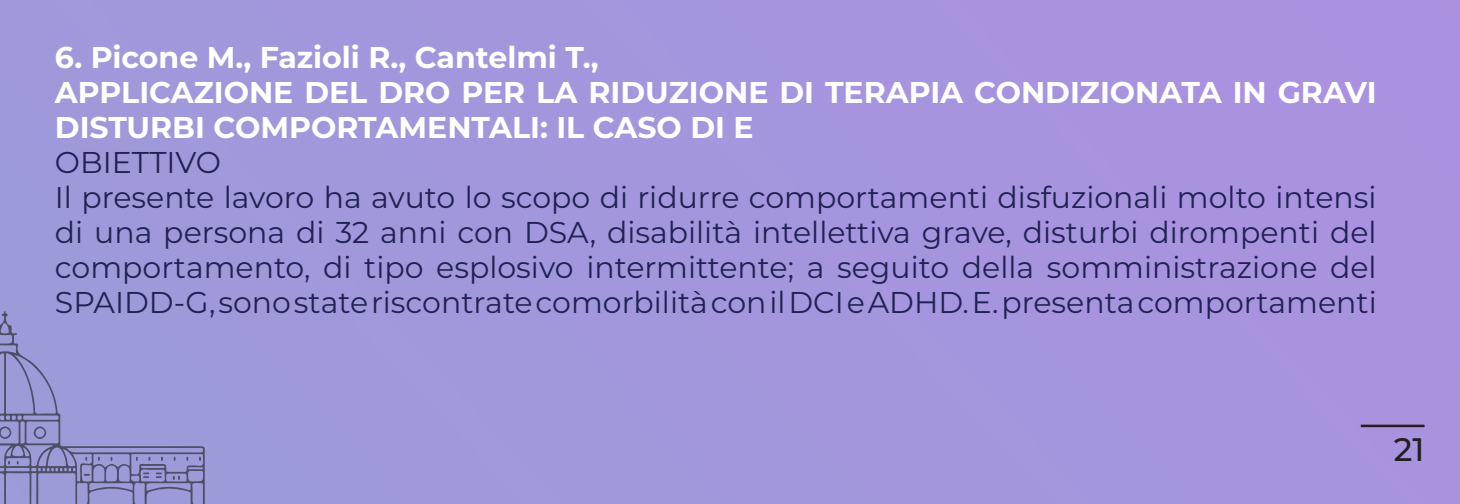
<style>
.page{position:relative;width:1460px;height:504px;background:#fff}
.page>*{position:absolute;margin:0;border:0;box-sizing:border-box;transform-origin:0 0}
.t1{font:500 32.5px "Montserrat";color:#231f20}
.t2{font:30px/35px "Montserrat";color:#212254;text-align:justify}
.t3{font:700 30px/35px "Montserrat";color:#fff}
</style>
<div class="page">
<div style="left:0;top:0;width:1460px;height:503px;background:#a496dd"></div>
<svg style="left:0;top:310px;width:205px;height:193px;background:#9492cd"></svg>
<hr style="left:1361px;top:424px;width:63px;height:2px;background:#231f20">
<p class="t3" style="left:55px;top:38px;width:545px">6. Picone M., Fazioli R., Cantelmi T.,</p>
<p class="t3" style="left:55px;top:73px;width:1323px">APPLICAZIONE DEL DRO PER LA RIDUZIONE DI TERAPIA CONDIZIONATA IN GRAVI<br>DISTURBI COMPORTAMENTALI: IL CASO DI E</p>
<p class="t2" style="left:55px;top:144px;width:167px">OBIETTIVO</p>
<p class="t2" style="left:55px;top:179px;width:1323px">Il presente lavoro ha avuto lo scopo di ridurre comportamenti disfuzionali molto intensi di una persona di 32 anni con DSA, disabilità intellettiva grave, disturbi dirompenti del comportamento, di tipo esplosivo intermittente; a seguito della somministrazione del SPAIDD-G, sono state riscontrate comorbilità con il DCI e ADHD. E. presenta comportamenti</p>
<p class="t1" style="left:1394px;top:426px;width:32px">21</p>
</div>
